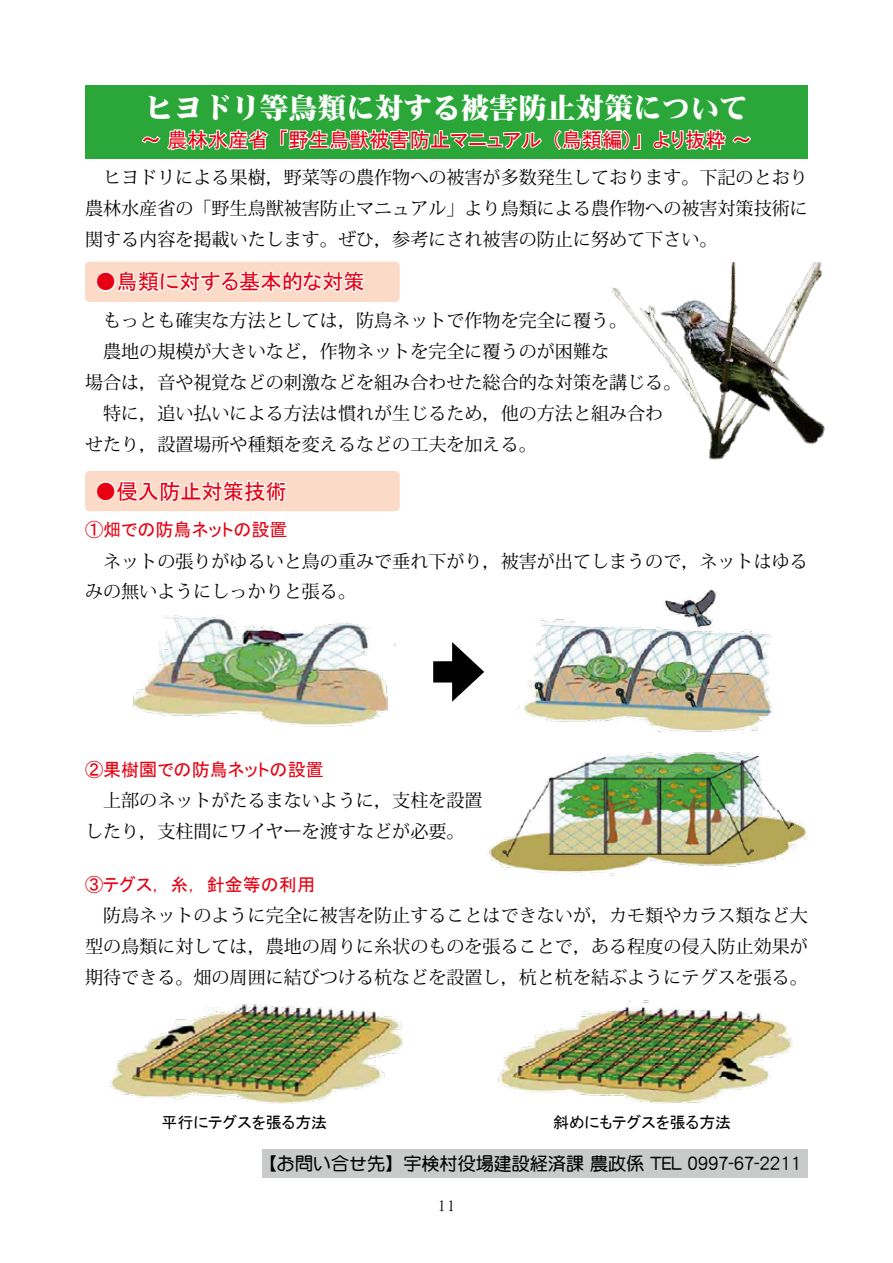
<style>
.page{position:relative;width:893px;height:1263px;background:#fff}
.page>*{position:absolute;margin:0;border:0;box-sizing:border-box;transform-origin:0 0}
.t1{font:28.65px "DF Mincho UB WINP RKSJ H";color:#fff}
.t2{font:21.3px "MS P Gothic";color:#e60012}
.t3{font:20.25px "MS P Gothic";color:#e60012}
.t4{font:18px/30.9px "Koz Min Pro";color:#000}
.t5{font:18px "MS P Gothic";color:#e60012}
.t6{font:18px "DF Maru Gothic Bd WINP RKSJ H";color:#000}
.t7{font:15.9px "MS P Gothic";color:#000}
</style>
<div class="page">
<div style="left:85px;top:85px;width:723px;height:73px;background:#2aa738"></div>
<svg style="left:141px;top:129px;width:128px;height:22px"></svg>
<svg style="left:280px;top:129px;width:189px;height:22px"></svg>
<div style="left:468px;top:142px;width:19px;height:4px;border:2px solid #fff"></div>
<div style="left:470px;top:133px;width:14px;height:4px;border:2px solid #fff"></div>
<svg style="left:486px;top:131px;width:56px;height:19px"></svg>
<svg style="left:554px;top:129px;width:87px;height:22px"></svg>
<svg style="left:652px;top:129px;width:101px;height:30px"></svg>
<div style="left:85px;top:262px;width:315px;height:40px;background:#fbdac8"></div>
<svg style="left:95px;top:269px;width:271px;height:33px"></svg>
<div style="left:85px;top:471px;width:315px;height:40px;background:#fbdac8"></div>
<svg style="left:95px;top:478px;width:193px;height:25px"></svg>
<img style="left:133px;top:615px;width:264px;height:112px">
<img style="left:517px;top:589px;width:256px;height:143px">
<img style="left:489px;top:752px;width:319px;height:124px">
<div style="left:433px;top:661px;width:31px;height:21px;background:#000"></div>
<svg style="left:452px;top:642px;width:32px;height:60px"></svg>
<img style="left:612px;top:263px;width:213px;height:197px">
<img style="left:109px;top:1004px;width:295px;height:100px">
<img style="left:498px;top:1000px;width:295px;height:104px">
<div style="left:262px;top:1149px;width:546px;height:29px;background:#c9caca"></div>
<h1 class="t1" style="left:145px;top:93px;width:604px">ヒヨドリ等鳥類に対する被害防止対策について</h1>
<p class="t3" style="left:141px;top:130px;width:129px">～農林水産省</p>
<p class="t3" style="left:278px;top:130px;width:265px">「野生鳥獣被害防止マニュアル</p>
<p class="t3" style="left:552px;top:130px;width:92px">（鳥類編）」</p>
<p class="t3" style="left:653px;top:130px;width:101px">より抜粋 ~</p>
<p class="t4" style="left:85px;top:161px;width:724px;text-align:justify">　ヒヨドリによる果樹，野菜等の農作物への被害が多数発生しております。下記のとおり農林水産省の「野生鳥獣被害防止マニュアル」より鳥類による農作物への被害対策技術に関する内容を掲載いたします。ぜひ，参考にされ被害の防止に努めて下さい。</p>
<p class="t2" style="left:95px;top:271px;width:271px">●鳥類に対する基本的な対策</p>
<p class="t4" style="left:85px;top:305px;width:598px">　もっとも確実な方法としては，防鳥ネットで作物を完全に覆う。<br>　農地の規模が大きいなど，作物ネットを完全に覆うのが困難な<br>場合は，音や視覚などの刺激などを組み合わせた総合的な対策を講じる。　特に，追い払いによる方法は慣れが生じるため，他の方法と組み合わせたり，設置場所や種類を変えるなどの工夫を加える。</p>
<p class="t2" style="left:95px;top:480px;width:193px">●侵入防止対策技術</p>
<p class="t5" style="left:85px;top:521px;width:204px">①畑での防鳥ネットの設置</p>
<p class="t4" style="left:85px;top:545px;width:724px">　ネットの張りがゆるいと鳥の重みで垂れ下がり，被害が出てしまうので，ネットはゆるみの無いようにしっかりと張る。</p>
<p class="t5" style="left:85px;top:761px;width:240px">②果樹園での防鳥ネットの設置</p>
<p class="t4" style="left:85px;top:785px;width:399px">　上部のネットがたるまないように，支柱を設置したり，支柱間にワイヤーを渡すなどが必要。</p>
<p class="t5" style="left:85px;top:875px;width:232px">③テグス，糸，針金等の利用</p>
<p class="t4" style="left:85px;top:899px;width:724px;text-align:justify">　防鳥ネットのように完全に被害を防止することはできないが，カモ類やカラス類など大型の鳥類に対しては，農地の周りに糸状のものを張ることで，ある程度の侵入防止効果が期待できる。畑の周囲に結びつける杭などを設置し，杭と杭を結ぶようにテグスを張る。</p>
<p class="t7" style="left:162px;top:1114px;width:167px">平行にテグスを張る方法</p>
<p class="t6" style="left:259px;top:1154px;width:543px">【お問い合せ先】宇検村役場建設経済課農政係 TEL 0997-67-2211</p>
<p class="t7" style="left:553px;top:1114px;width:180px">斜めにもテグスを張る方法</p>
</div>
